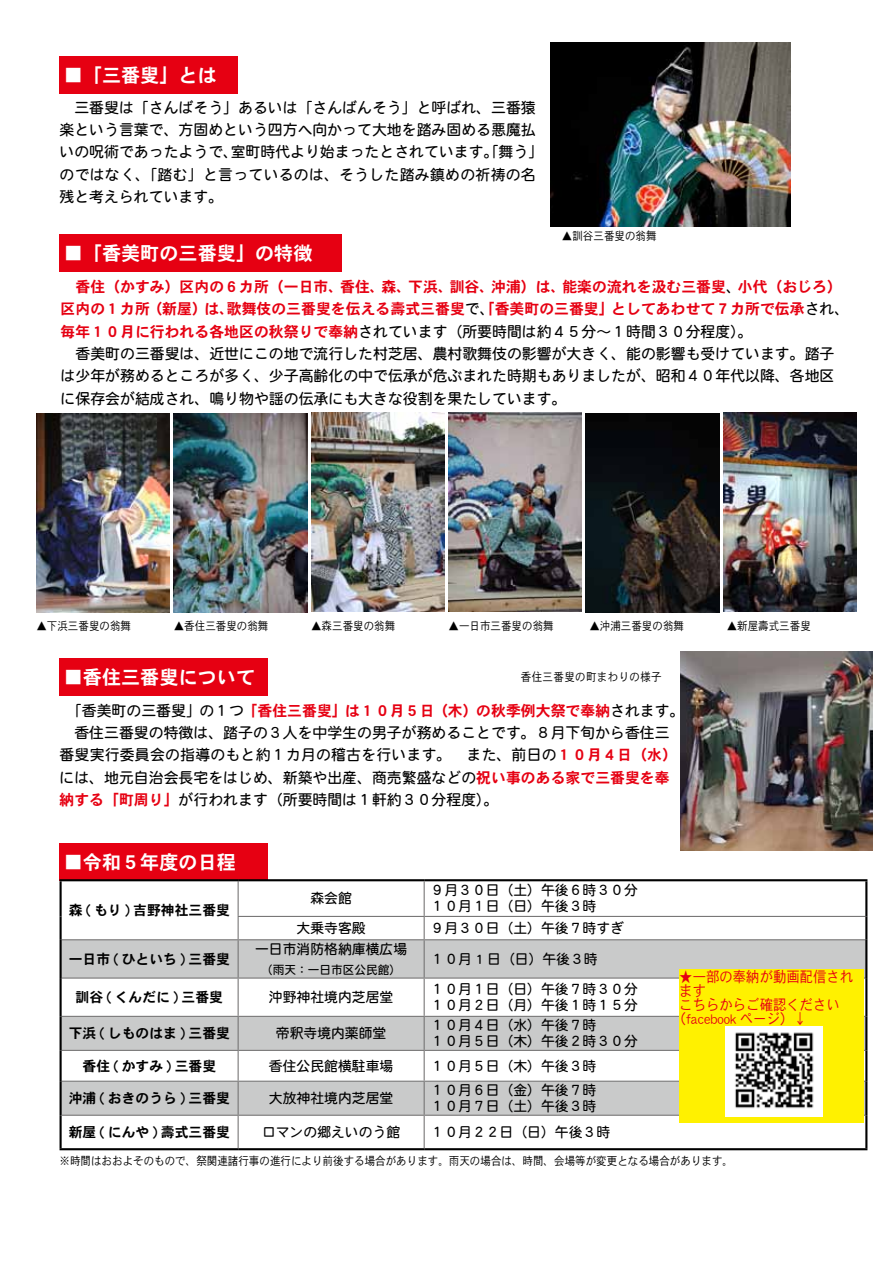
<style>
.page{position:relative;width:893px;height:1263px;background:#fff}
.page>*{position:absolute;margin:0;border:0;box-sizing:border-box;transform-origin:0 0}
.t1{font:19.2px "DFHS Gothic Std W7";color:#fff}
.t2{font:14.85px/22.4px "DFHS Maru Gothic Std W4";color:#000}
.t3{font:14.85px "DFHS Gothic Std W7";color:#e60012}
.t4{font:14.85px/22.4px "DFHS Maru Gothic Std W4";letter-spacing:.02em;color:#000}
.t5{font:14.85px "DFHS Gothic Std W3";color:#e60012;scale:.9 1}
.t6{font:13.8px/21.8px "DFHS Maru Gothic Std W4";color:#000}
.t7{font:13.8px "DFHS Gothic Std W7";color:#000}
.t8{font:11.7px "DFHS Gothic Std W3";color:#000;scale:.9 1}
.t9{font:11.7px "DFHS Gothic Std W3";letter-spacing:.03em;color:#000;scale:.9 1}
.t10{font:11.7px "DFHS Maru Gothic Std W4";color:#000}
.s1{font-family:"DFHS Maru Gothic Std W4";color:#000}
.s2{font-family:"DFHS Gothic Std W7";color:#e60012}
</style>
<div class="page">
<div style="left:60px;top:56px;width:178px;height:38px;background:#e60012"></div>
<div style="left:60px;top:234px;width:282px;height:38px;background:#e60012"></div>
<div style="left:60px;top:658px;width:208px;height:37px;background:#e60012"></div>
<div style="left:60px;top:843px;width:208px;height:37px;background:#e60012"></div>
<svg style="left:62px;top:881px;width:803px;height:267px"></svg>
<div style="left:62px;top:940px;width:803px;height:175px;background:#c9caca"></div>
<svg style="left:62px;top:978px;width:803px;height:103px"></svg>
<hr style="left:238px;top:881px;width:1px;height:35px;background:#727171">
<hr style="left:238px;top:916px;width:186px;height:1px;background:#727171">
<svg style="left:238px;top:917px;width:1px;height:22px"></svg>
<hr style="left:424px;top:916px;width:441px;height:1px;background:#727171">
<hr style="left:62px;top:939px;width:176px;height:1px;background:#727171">
<hr style="left:238px;top:939px;width:186px;height:1px;background:#727171">
<hr style="left:238px;top:940px;width:1px;height:37px;background:#727171">
<hr style="left:424px;top:939px;width:441px;height:1px;background:#727171">
<hr style="left:62px;top:977px;width:176px;height:1px;background:#727171">
<hr style="left:238px;top:977px;width:186px;height:1px;background:#727171">
<hr style="left:238px;top:978px;width:1px;height:38px;background:#727171">
<hr style="left:424px;top:977px;width:441px;height:1px;background:#727171">
<hr style="left:62px;top:1016px;width:176px;height:1px;background:#727171">
<hr style="left:238px;top:1016px;width:186px;height:1px;background:#727171">
<hr style="left:238px;top:1017px;width:1px;height:33px;background:#727171">
<hr style="left:424px;top:1016px;width:441px;height:1px;background:#727171">
<hr style="left:62px;top:1050px;width:176px;height:1px;background:#727171">
<hr style="left:238px;top:1050px;width:186px;height:1px;background:#727171">
<hr style="left:238px;top:1051px;width:1px;height:30px;background:#727171">
<hr style="left:424px;top:1050px;width:441px;height:1px;background:#727171">
<hr style="left:62px;top:1081px;width:176px;height:1px;background:#727171">
<hr style="left:238px;top:1081px;width:186px;height:1px;background:#727171">
<hr style="left:424px;top:1081px;width:441px;height:1px;background:#727171">
<hr style="left:60px;top:879px;width:178px;height:2px;background:#000">
<hr style="left:60px;top:881px;width:2px;height:35px;background:#000">
<hr style="left:238px;top:879px;width:186px;height:2px;background:#000">
<hr style="left:424px;top:879px;width:443px;height:2px;background:#000">
<hr style="left:865px;top:881px;width:2px;height:35px;background:#000">
<hr style="left:60px;top:916px;width:2px;height:24px;background:#000">
<hr style="left:865px;top:916px;width:2px;height:24px;background:#000">
<hr style="left:60px;top:940px;width:2px;height:38px;background:#000">
<hr style="left:865px;top:940px;width:2px;height:38px;background:#000">
<hr style="left:60px;top:978px;width:2px;height:38px;background:#000">
<hr style="left:865px;top:978px;width:2px;height:38px;background:#000">
<hr style="left:60px;top:1016px;width:2px;height:34px;background:#000">
<hr style="left:865px;top:1016px;width:2px;height:34px;background:#000">
<hr style="left:60px;top:1050px;width:2px;height:31px;background:#000">
<hr style="left:865px;top:1050px;width:2px;height:31px;background:#000">
<hr style="left:60px;top:1081px;width:2px;height:34px;background:#000">
<hr style="left:865px;top:1081px;width:2px;height:34px;background:#000">
<hr style="left:60px;top:1115px;width:2px;height:33px;background:#000">
<hr style="left:865px;top:1115px;width:2px;height:33px;background:#000">
<hr style="left:60px;top:1148px;width:178px;height:2px;background:#000">
<hr style="left:238px;top:1148px;width:186px;height:2px;background:#000">
<hr style="left:424px;top:1148px;width:443px;height:2px;background:#000">
<hr style="left:238px;top:1082px;width:1px;height:33px;background:#727171">
<hr style="left:62px;top:1115px;width:176px;height:1px;background:#727171">
<hr style="left:238px;top:1115px;width:186px;height:1px;background:#727171">
<hr style="left:238px;top:1116px;width:1px;height:32px;background:#727171">
<hr style="left:424px;top:1115px;width:441px;height:1px;background:#727171">
<hr style="left:424px;top:881px;width:1px;height:35px;background:#727171">
<svg style="left:424px;top:917px;width:1px;height:22px"></svg>
<hr style="left:424px;top:940px;width:1px;height:37px;background:#727171">
<hr style="left:424px;top:978px;width:1px;height:38px;background:#727171">
<hr style="left:424px;top:1017px;width:1px;height:33px;background:#727171">
<hr style="left:424px;top:1051px;width:1px;height:30px;background:#727171">
<hr style="left:424px;top:1082px;width:1px;height:33px;background:#727171">
<hr style="left:424px;top:1116px;width:1px;height:32px;background:#727171">
<img style="left:551px;top:43px;width:240px;height:183px">
<img style="left:36px;top:414px;width:134px;height:199px">
<img style="left:174px;top:414px;width:133px;height:199px">
<img style="left:311px;top:412px;width:133px;height:200px">
<img style="left:448px;top:412px;width:134px;height:200px">
<img style="left:586px;top:414px;width:133px;height:199px">
<img style="left:723px;top:412px;width:134px;height:200px">
<img style="left:680px;top:651px;width:193px;height:199px">
<div style="left:679px;top:969px;width:185px;height:154px;background:#fff100"></div>
<img style="left:725px;top:1026px;width:98px;height:91px">
<p class="t1" style="left:64px;top:65px;width:155px">■「三番叟」とは</p>
<p class="t2" style="left:74px;top:96px;width:463px">三番叟は「さんばそう」あるいは「さんばんそう」と呼ばれ、三番猿</p>
<p class="t2" style="left:60px;top:118px;width:478px">楽という言葉で、方固めという四方へ向かって大地を踏み固める悪魔払</p>
<p class="t2" style="left:231px;top:141px;width:314px">室町時代より始まったとされています。「舞う「</p>
<p class="t4" style="left:60px;top:141px;width:478px">いの呪術であったようで、<br>のではなく、「踏む」と言っているのは、そうした踏み鎮めの祈祷の名残と考えられています。</p>
<p class="t8" style="left:562px;top:230px;width:107px">▲訓谷三番叟の翁舞</p>
<p class="t1" style="left:64px;top:243px;width:250px">■「香美町の三番叟」の特徴</p>
<p class="t3" style="left:75px;top:278px;width:269px">香住（かすみ）区内の６カ所（一日市、</p>
<p class="t3" style="left:340px;top:278px;width:46px">香住、</p>
<p class="t3" style="left:382px;top:278px;width:31px">森、</p>
<p class="t3" style="left:408px;top:278px;width:46px">下浜、</p>
<p class="t3" style="left:562px;top:278px;width:180px">能楽の流れを汲む三番叟<span class="s1">、</span></p>
<p class="t3" style="left:491px;top:278px;width:76px">沖浦）は、</p>
<p class="t3" style="left:450px;top:278px;width:46px">訓谷、</p>
<p class="t3" style="left:738px;top:278px;width:106px">小代（おじろ(</p>
<p class="t3" style="left:227px;top:301px;width:388px">歌舞伎の三番叟を伝える壽式三番叟<span class="s1">で、</span>「香美町の三番叟」</p>
<p class="t3" style="left:147px;top:301px;width:61px">（新屋）</p>
<p class="t3" style="left:611px;top:301px;width:240px">としてあわせて７カ所で伝承<span class="s1">され、</span></p>
<p class="t3" style="left:61px;top:301px;width:91px">区内の１カ所</p>
<p class="t2" style="left:61px;top:320px;width:775px"><span class="s2">毎年１０月に行われる各地区の秋祭りで奉納</span>されています（所要時間は約４５分～１時間３０分程度。(<br>　香美町の三番叟は、近世にこの地で流行した村芝居、農村歌舞伎の影響が大きく、能の影響も受けています。踏子は少年が務めるところが多く、少子高齢化の中で伝承が危ぶまれた時期もありましたが、昭和４０年代以降、各地区に保存会が結成され、鳴り物や謡の伝承にも大きな役割を果たしています。</p>
<p class="t3" style="left:204px;top:301px;width:31px">は、</p>
<p class="t8" style="left:36px;top:620px;width:107px">▲下浜三番叟の翁舞</p>
<p class="t8" style="left:174px;top:620px;width:107px">▲香住三番叟の翁舞</p>
<p class="t8" style="left:311px;top:620px;width:95px">▲森三番叟の翁舞</p>
<p class="t8" style="left:448px;top:620px;width:118px">▲一日市三番叟の翁舞</p>
<p class="t8" style="left:589px;top:620px;width:107px">▲沖浦三番叟の翁舞</p>
<p class="t1" style="left:64px;top:666px;width:193px">■香住三番叟について</p>
<p class="t9" style="left:521px;top:670px;width:158px">香住三番叟の町まわりの様子</p>
<p class="t3" style="left:60px;top:702px;width:627px"><span class="s1">　「香美町の三番叟」の１つ</span>「香住三番叟」は１０月５日（木）の秋季例大祭で奉納<span class="s1">されます。</span></p>
<p class="t2" style="left:60px;top:721px;width:619px">　香住三番叟の特徴は、踏子の３人を中学生の男子が務めることです。８月下旬から香住三番叟実行委員会の指導のもと約１カ月の稽古を行います。　また、前日の<span class="s2">１０月４日（水(</span>には、地元自治会長宅をはじめ、新築や出産、商売繁盛などの<span class="s2">祝い事のある家で三番叟を奉納する「町周り」</span>が行われます（所要時間は１軒約３０分程度。(</p>
<p class="t1" style="left:64px;top:851px;width:174px">■令和５年度の日程</p>
<p class="t8" style="left:727px;top:620px;width:95px">▲新屋壽式三番叟</p>
<p class="t6" style="left:431px;top:879px;width:209px">９月３０日（土）午後６時３０分</p>
<p class="t6" style="left:310px;top:887px;width:43px">森会館</p>
<p class="t7" style="left:69px;top:902px;width:163px">森 ( もり ) 吉野神社三番叟</p>
<p class="t6" style="left:431px;top:895px;width:195px">１０月１日（日）午後３時<br>９月３０日（土）午後７時すぎ</p>
<p class="t6" style="left:255px;top:917px;width:154px;line-height:20.7px;text-align:center">大乗寺客殿<br>一日市消防格納庫横広場</p>
<p class="t7" style="left:69px;top:951px;width:163px">一日市 ( ひといち ) 三番叟</p>
<p class="t6" style="left:431px;top:948px;width:169px">１０月 1 日（日）午後３時</p>
<p class="t10" style="left:261px;top:964px;width:142px">（雨天：一日市区公民館）</p>
<p class="t6" style="left:431px;top:978px;width:209px">１０月１日（日）午後７時３０分</p>
<p class="t6" style="left:269px;top:986px;width:126px">沖野神社境内芝居堂</p>
<p class="t7" style="left:76px;top:990px;width:149px">訓谷 ( くんだに ) 三番叟</p>
<p class="t6" style="left:431px;top:995px;width:209px;line-height:20.2px">１０月２日（月）午後１時１５分<br>１０月４日（水）午後７時</p>
<p class="t6" style="left:276px;top:1022px;width:112px">帝釈寺境内薬師堂</p>
<p class="t7" style="left:69px;top:1026px;width:163px">下浜 ( しものはま ) 三番叟</p>
<p class="t6" style="left:431px;top:1029px;width:209px;line-height:24.5px">１０月５日（木）午後２時３０分<br>１０月５日（木）午後３時</p>
<p class="t7" style="left:83px;top:1058px;width:135px">香住 ( かすみ ) 三番叟</p>
<p class="t6" style="left:269px;top:1055px;width:126px">香住公民館横駐車場</p>
<p class="t5" style="left:679px;top:969px;width:195px">★一部の奉納が動画配信され</p>
<p class="t5" style="left:679px;top:983px;width:31px">ます</p>
<p class="t5" style="left:679px;top:997px;width:180px">こちらからご確認ください</p>
<p class="t5" style="left:673px;top:1010px;width:151px">（facebook ページ(↓</p>
<p class="t6" style="left:431px;top:1079px;width:167px">１０月６日（金）午後７時</p>
<p class="t7" style="left:69px;top:1091px;width:163px">沖浦 ( おきのうら ) 三番叟</p>
<p class="t6" style="left:269px;top:1087px;width:126px">大放神社境内芝居堂</p>
<p class="t6" style="left:431px;top:1093px;width:181px;line-height:26.1px">１０月７日（土）午後３時<br>１０月２２日（日）午後３時</p>
<p class="t6" style="left:262px;top:1121px;width:140px">ロマンの郷えいのう館</p>
<p class="t7" style="left:69px;top:1125px;width:163px">新屋 ( にんや ) 壽式三番叟</p>
<p class="t8" style="left:60px;top:1154px;width:750px">※時間はおおよそのもので、祭関連諸行事の進行により前後する場合があります。雨天の場合は、時間、会場等が変更となる場合があります。</p>
</div>
